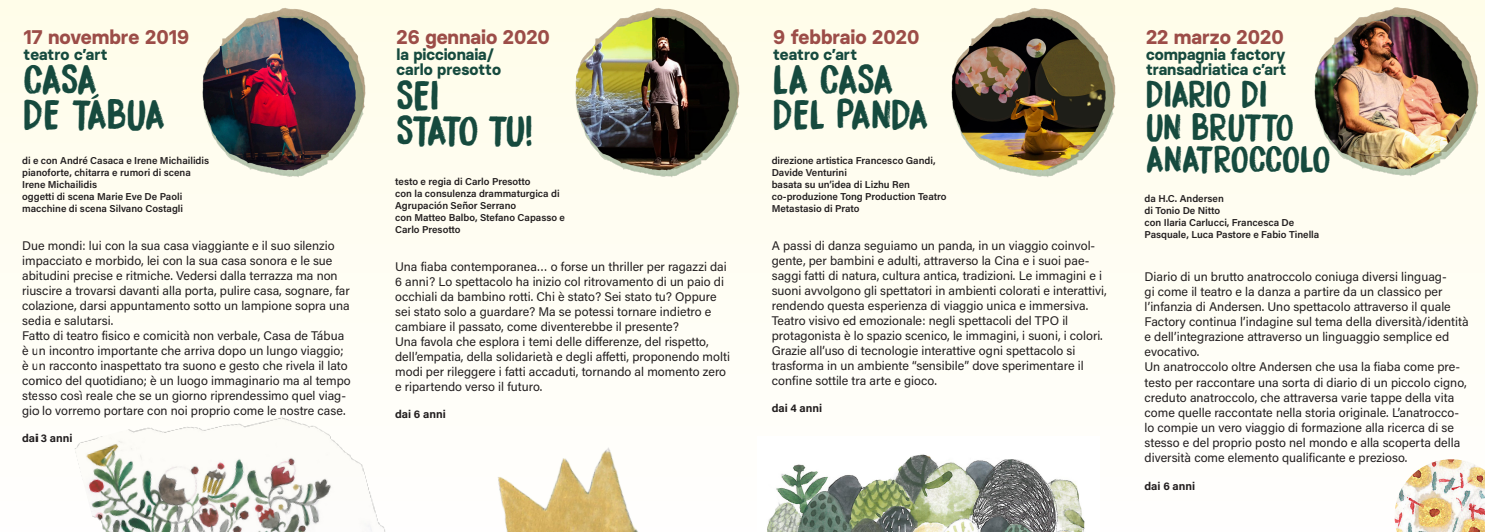
<style>
.page{position:relative;width:1485px;height:532px;background:#fff}
.page>*{position:absolute;margin:0;border:0;box-sizing:border-box;transform-origin:0 0}
.t1{font:37.5px "DK Bocadillo";letter-spacing:-.04em;color:#164a3e}
.t2{font:37.5px "DK Bocadillo";color:#164a3e}
.t3{font:33.75px "DK Bocadillo";letter-spacing:-.02em;color:#164a3e}
.t4{font:33.75px "DK Bocadillo";color:#164a3e}
.t5{font:700 19.75px "Basier Square";color:#9c4d48}
.t6{font:700 15.75px "Basier Square";color:#164a3e}
.t7{font:12.5px/15px "Acumin Pro";color:#231f20}
.t8{font:700 11.25px "Acumin Pro";color:#231f20}
.t9{font:600 10px/12px "Acumin Pro";color:#231f20}
</style>
<div class="page">
<div style="left:0;top:0;width:1485px;height:531px;background:#fffdf3"></div>
<img style="left:192px;top:7px;width:175px;height:175px;border-radius:87px">
<img style="left:565px;top:7px;width:175px;height:175px;border-radius:87px">
<img style="left:942px;top:7px;width:174px;height:175px;border-radius:87px">
<img style="left:1314px;top:7px;width:165px;height:169px">
<img style="left:73px;top:417px;width:330px;height:114px">
<img style="left:463px;top:447px;width:218px;height:84px">
<img style="left:757px;top:436px;width:342px;height:95px">
<img style="left:1394px;top:459px;width:91px;height:72px">
<p class="t5" style="left:24px;top:25px;width:167px">17 novembre 2019</p>
<p class="t6" style="left:24px;top:45px;width:86px">teatro c’art</p>
<p class="t1" style="left:24px;top:56px;width:75px">CASA</p>
<p class="t1" style="left:24px;top:91px;width:143px">DE TÁBUA</p>
<p class="t9" style="left:22px;top:154px;width:188px">di e con André Casaca e Irene Michailidis</p>
<p class="t9" style="left:22px;top:166px;width:170px">pianoforte, chitarra e rumori di scena<br>Irene Michailidis</p>
<p class="t9" style="left:22px;top:190px;width:162px">oggetti di scena Marie Eve De Paoli</p>
<p class="t9" style="left:22px;top:202px;width:162px">macchine di scena Silvano Costagli</p>
<p class="t7" style="left:22px;top:237px;width:329px">Due mondi: lui con la sua casa viaggiante e il suo silenzio impacciato e morbido, lei con la sua casa sonora e le sue abitudini precise e ritmiche. Vedersi dalla terrazza ma non riuscire a trovarsi davanti alla porta, pulire casa, sognare, far colazione, darsi appuntamento sotto un lampione sopra una sedia e salutarsi.</p>
<p class="t7" style="left:22px;top:327px;width:330px">Fatto di teatro fisico e comicità non verbale, Casa de Tábua è un incontro importante che arriva dopo un lungo viaggio; è un racconto inaspettato tra suono e gesto che rivela il lato comico del quotidiano; è un luogo immaginario ma al tempo stesso così reale che se un giorno riprendessimo quel viag&shy;gio lo vorremo portare con noi proprio come le nostre case.</p>
<p class="t8" style="left:22px;top:430px;width:52px">dai 3 anni</p>
<p class="t5" style="left:396px;top:25px;width:155px">26 gennaio 2020</p>
<p class="t6" style="left:396px;top:44px;width:99px">la piccionaia/</p>
<p class="t6" style="left:396px;top:60px;width:106px">carlo presotto</p>
<p class="t1" style="left:396px;top:71px;width:44px">SEI</p>
<p class="t1" style="left:396px;top:106px;width:138px">STATO TU!</p>
<p class="t9" style="left:395px;top:175px;width:137px">testo e regia di Carlo Presotto</p>
<p class="t9" style="left:395px;top:187px;width:166px">con la consulenza drammaturgica di<br>Agrupación Señor Serrano</p>
<p class="t9" style="left:395px;top:211px;width:171px">con Matteo Balbo, Stefano Capasso e<br>Carlo Presotto</p>
<p class="t7" style="left:395px;top:258px;width:333px">Una fiaba contemporanea… o forse un thriller per ragazzi dai 6 anni? Lo spettacolo ha inizio col ritrovamento di un paio di occhiali da bambino rotti. Chi è stato? Sei stato tu? Oppure sei stato solo a guardare? Ma se potessi tornare indietro e cambiare il passato, come diventerebbe il presente?</p>
<p class="t7" style="left:395px;top:333px;width:336px">Una favola che esplora i temi delle differenze, del rispetto, dell’empatia, della solidarietà e degli affetti, proponendo molti modi per rileggere i fatti accaduti, tornando al momento zero e ripartendo verso il futuro.</p>
<p class="t8" style="left:395px;top:406px;width:52px">dai 6 anni</p>
<p class="t5" style="left:773px;top:25px;width:148px">9 febbraio 2020</p>
<p class="t6" style="left:773px;top:45px;width:86px">teatro c’art</p>
<p class="t1" style="left:773px;top:56px;width:122px">LA CASA</p>
<p class="t2" style="left:773px;top:91px;width:157px">DEL PANDA</p>
<p class="t9" style="left:772px;top:154px;width:165px">direzione artistica Francesco Gandi,<br>Davide Venturini</p>
<p class="t9" style="left:772px;top:178px;width:140px">basata su un’idea di Lizhu Ren</p>
<p class="t9" style="left:772px;top:190px;width:176px">co-produzione Tong Production Teatro<br>Metastasio di Prato</p>
<p class="t7" style="left:772px;top:237px;width:336px">A passi di danza seguiamo un panda, in un viaggio coinvol&shy;gente, per bambini e adulti, attraverso la Cina e i suoi pae&shy;saggi fatti di natura, cultura antica, tradizioni. Le immagini e i suoni avvolgono gli spettatori in ambienti colorati e interattivi, rendendo questa esperienza di viaggio unica e immersiva.</p>
<p class="t7" style="left:772px;top:312px;width:332px">Teatro visivo ed emozionale: negli spettacoli del TPO il protagonista è lo spazio scenico, le immagini, i suoni, i colori.<br>Grazie all’uso di tecnologie interattive ogni spettacolo si trasforma in un ambiente “sensibile” dove sperimentare il confine sottile tra arte e gioco.</p>
<p class="t8" style="left:772px;top:400px;width:52px">dai 4 anni</p>
<p class="t5" style="left:1146px;top:25px;width:139px">22 marzo 2020</p>
<p class="t6" style="left:1146px;top:44px;width:141px">compagnia factory</p>
<p class="t6" style="left:1146px;top:60px;width:142px">transadriatica c’art</p>
<p class="t4" style="left:1146px;top:73px;width:122px">DIARIO DI</p>
<p class="t3" style="left:1146px;top:105px;width:150px">UN BRUTTO</p>
<p class="t3" style="left:1146px;top:138px;width:186px">ANATROCCOLO</p>
<p class="t9" style="left:1144px;top:191px;width:81px">da H.C. Andersen</p>
<p class="t9" style="left:1144px;top:203px;width:77px">di Tonio De Nitto</p>
<p class="t9" style="left:1144px;top:215px;width:176px">con Ilaria Carlucci, Francesca De<br>Pasquale, Luca Pastore e Fabio Tinella</p>
<p class="t7" style="left:1144px;top:269px;width:326px">Diario di un brutto anatroccolo coniuga diversi linguag-<br>gi come il teatro e la danza a partire da un classico per l’infanzia di Andersen. Uno spettacolo attraverso il quale Factory continua l’indagine sul tema della diversità/identità e dell’integrazione attraverso un linguaggio semplice ed evocativo.</p>
<p class="t7" style="left:1144px;top:359px;width:324px">Un anatroccolo oltre Andersen che usa la fiaba come pre&shy;testo per raccontare una sorta di diario di un piccolo cigno, creduto anatroccolo, che attraversa varie tappe della vita come quelle raccontate nella storia originale. L’anatrocco&shy;lo compie un vero viaggio di formazione alla ricerca di se stesso e del proprio posto nel mondo e alla scoperta della diversità come elemento qualificante e prezioso.</p>
<p class="t8" style="left:1144px;top:478px;width:52px">dai 6 anni</p>
</div>
